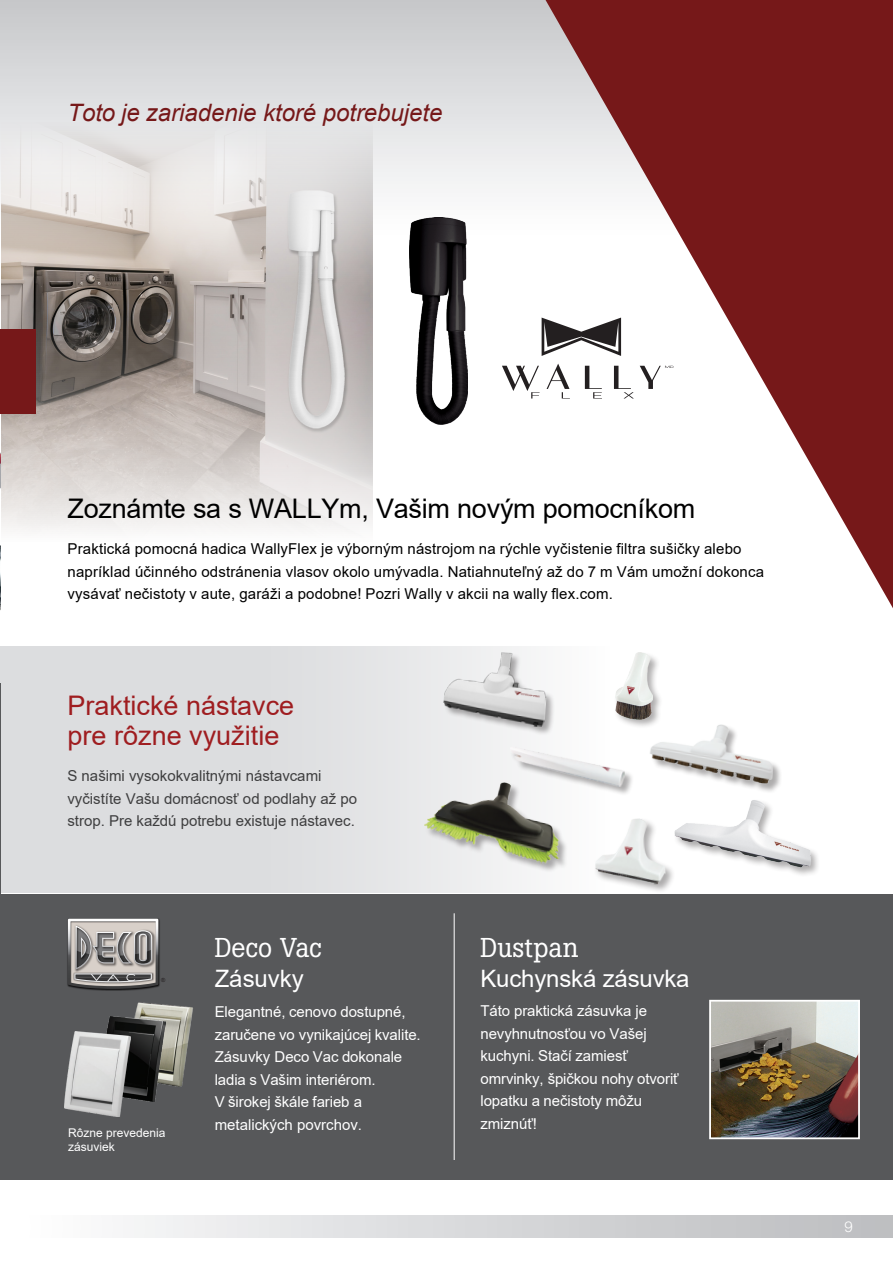
<style>
.page{position:relative;width:893px;height:1263px;background:#fff}
.page>*{position:absolute;margin:0;border:0;box-sizing:border-box;transform-origin:0 0}
.Text{font:27px "Arial";letter-spacing:-.01em;color:#000}
.Text-2{font:27px/30px "Arial";color:#9f1d20}
.Text-3{font:27px "Boton";letter-spacing:.005em;color:#fff}
.Page_Title{font:italic 24px "Arial";color:#761819}
.Text-4{font:24px "Arial";letter-spacing:-.005em;color:#fff}
.Text-5{font:15px/22.5px "Arial";letter-spacing:-.005em;color:#fff}
.Text-6{font:15px/22.5px "Arial";letter-spacing:.01em;color:#000}
.Text-7{font:15px/22.5px "Arial";color:#3e3e3f}
.t1{font:300 15px "Helvetica Neue LT Std";color:#fff}
.t2{font:12px/14.4px "Arial";color:#fff}
.t3{font:5.7px "Arial";color:#231f20}
</style>
<div class="page">
<div style="left:0;top:0;width:893px;height:242px;background:linear-gradient(to bottom,#c6c8ca,#fff)"></div>
<div style="left:0;top:646px;width:610px;height:247px;background:#dcdddf"></div>
<hr style="left:0;top:683px;width:1px;height:496px;background:#57585a">
<img style="left:410px;top:218px;width:57px;height:206px">
<svg style="left:502px;top:366px;width:21px;height:25px"></svg>
<img style="left:1px;top:103px;width:372px;height:427px">
<img style="left:0;top:452px;width:1px;height:158px">
<div style="left:0;top:894px;width:893px;height:285px;background:#57585a"></div>
<img style="left:67px;top:918px;width:93px;height:73px">
<svg style="left:68px;top:919px;width:90px;height:70px;background:#a09c9a"></svg>
<img style="left:134px;top:1002px;width:59px;height:85px">
<img style="left:107px;top:1016px;width:59px;height:85px">
<img style="left:64px;top:1031px;width:67px;height:85px">
<hr style="left:454px;top:913px;width:1px;height:247px;background:#fff">
<img style="left:712px;top:1003px;width:145px;height:133px">
<div style="left:709px;top:1000px;width:151px;height:139px;border:2px solid #fff"></div>
<div style="left:650px;top:725px;width:133px;height:69px;background:#231f20;opacity:.37"></div>
<img style="left:650px;top:730px;width:128px;height:56px">
<div style="left:444px;top:653px;width:112px;height:83px;background:#eff0f1"></div>
<img style="left:442px;top:648px;width:81px;height:79px">
<div style="left:510px;top:747px;width:124px;height:49px;background:#231f20;opacity:.37"></div>
<img style="left:510px;top:745px;width:115px;height:44px">
<div style="left:673px;top:799px;width:147px;height:78px;background:#231f20;opacity:.37"></div>
<img style="left:674px;top:799px;width:139px;height:77px">
<div style="left:593px;top:817px;width:83px;height:77px;background:#231f20;opacity:.37"></div>
<img style="left:593px;top:817px;width:73px;height:70px">
<div style="left:424px;top:783px;width:145px;height:90px;background:#eff0f0"></div>
<img style="left:421px;top:772px;width:148px;height:94px">
<div style="left:0;top:1216px;width:893px;height:21px;background:linear-gradient(to right,#fefeff,#babbbe)"></div>
<svg style="left:523px;top:0;width:370px;height:730px"></svg>
<hr style="left:0;top:241px;width:1px;height:84px;background:#761819">
<div style="left:0;top:329px;width:35px;height:85px;background:#761819"></div>
<p class="Page_Title" style="left:68px;top:101px;width:376px">Toto je zariadenie ktoré potrebujete</p>
<p class="Text" style="left:68px;top:495px;width:629px">Zoznámte sa s WALLYm, Vašim novým pomocníkom</p>
<p class="Text-6" style="left:68px;top:538px;width:698px">Praktická pomocná hadica WallyFlex je výborným nástrojom na rýchle vyčistenie filtra sušičky alebo napríklad účinného odstránenia vlasov okolo umývadla. Natiahnuteľný až do 7 m Vám umožní dokonca vysávať nečistoty v aute, garáži a podobne! Pozri Wally v akcii na wally flex.com.</p>
<p class="Text-2" style="left:68px;top:692px;width:228px">Praktické nástavce pre rôzne využitie</p>
<p class="Text-7" style="left:68px;top:765px;width:291px">S našimi vysokokvalitnými nástavcami vyčistíte Vašu domácnosť od podlahy až po strop. Pre každú potrebu existuje nástavec.</p>
<p class="t3" style="left:161px;top:976px;width:6px">®</p>
<p class="t2" style="left:68px;top:1126px;width:99px">Rôzne prevedenia zásuviek</p>
<p class="Text-3" style="left:215px;top:932px;width:108px">Deco Vac</p>
<p class="Text-4" style="left:215px;top:967px;width:91px">Zásuvky</p>
<p class="Text-5" style="left:215px;top:1002px;width:208px">Elegantné, cenovo dostupné, zaručene vo vynikajúcej kvalite.<br>Zásuvky Deco Vac dokonale ladia s Vašim interiérom.<br>V širokej škále farieb a metalických povrchov.</p>
<p class="Text-3" style="left:480px;top:932px;width:100px">Dustpan</p>
<p class="Text-4" style="left:480px;top:967px;width:211px">Kuchynská zásuvka</p>
<p class="Text-5" style="left:480px;top:1001px;width:200px">Táto praktická zásuvka je nevyhnutnosťou vo Vašej kuchyni. Stačí zamiesť omrvinky, špičkou nohy otvoriť lopatku a nečistoty môžu zmiznúť!</p>
<p class="t1" style="left:844px;top:1217px;width:10px">9</p>
</div>
